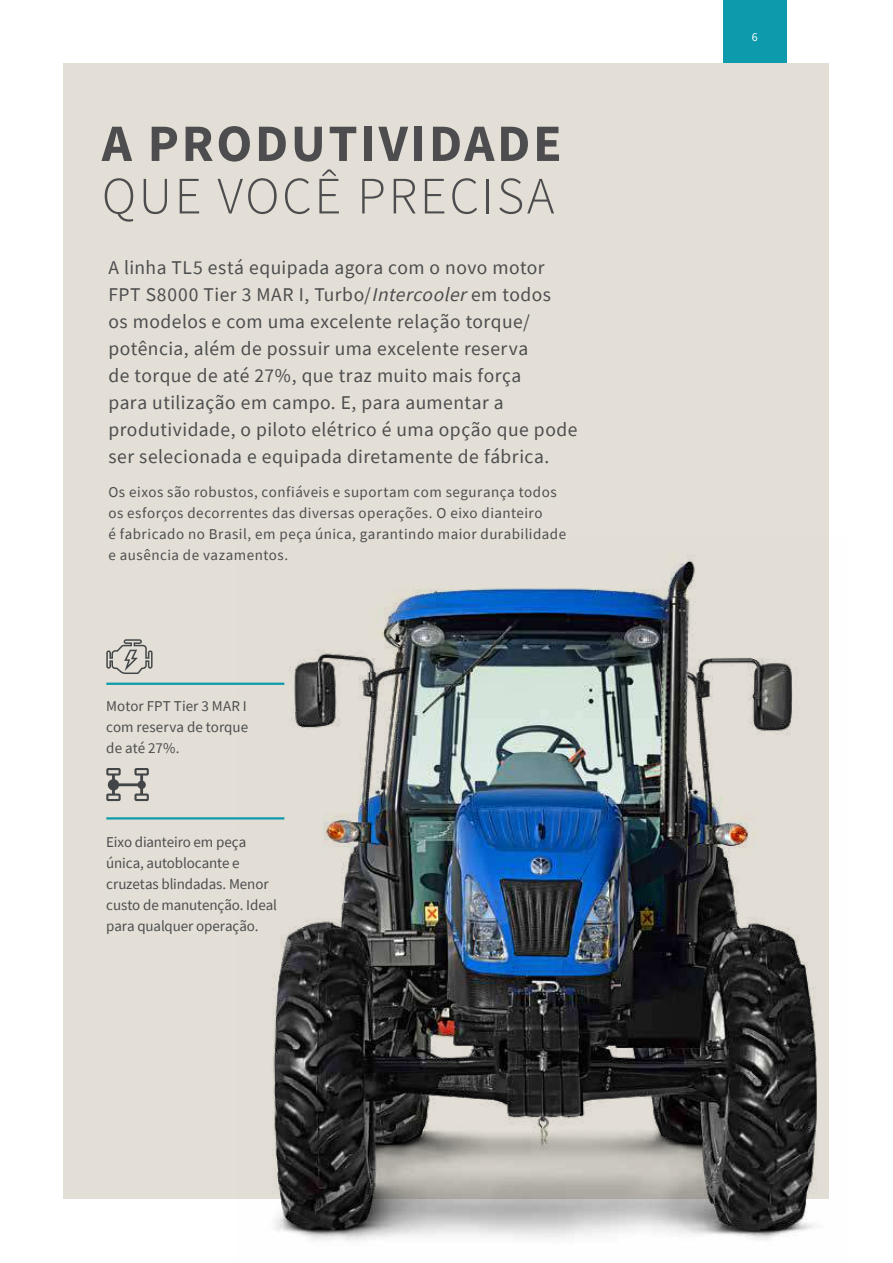
<style>
.page{position:relative;width:893px;height:1263px;background:#fff}
.page>*{position:absolute;margin:0;border:0;box-sizing:border-box;transform-origin:0 0}
.t1{font:700 52.5px "Source Sans Pro";letter-spacing:.05em;color:#4d4d4f}
.t2{font:300 52.5px "Source Sans Pro";letter-spacing:.05em;color:#4d4d4f}
.t3{font:19.5px/27px "Source Sans Pro";letter-spacing:.025em;color:#4d4d4f}
.t4{font:15px/21px "Source Sans Pro";letter-spacing:.025em;color:#4d4d4f}
.t5{font:15px/21px "Source Sans Pro";letter-spacing:-.01em;color:#4d4d4f}
.t6{font:12px "Source Sans Pro";color:#fff}
.s1{font-style:italic}
</style>
<div class="page">
<div style="left:723px;top:0;width:64px;height:63px;background:#0c9aac"></div>
<div style="left:64px;top:64px;width:765px;height:1135px;background:#e3dfd6"></div>
<img style="left:238px;top:557px;width:579px;height:684px">
<svg style="left:106px;top:639px;width:47px;height:35px"></svg>
<hr style="left:106px;top:683px;width:178px;height:2px;background:#0c9aac">
<svg style="left:106px;top:768px;width:43px;height:33px"></svg>
<hr style="left:106px;top:817px;width:178px;height:2px;background:#0c9aac">
<h1 class="t1" style="left:102px;top:108px;width:461px">A PRODUTIVIDADE</h1>
<h1 class="t2" style="left:102px;top:164px;width:454px">QUE VOCÊ PRECISA</h1>
<p class="t3" style="left:108px;top:254px;width:470px">A linha TL5 está equipada agora com o novo motor FPT S8000 Tier 3 MAR I, Turbo/<span class="s1">Intercooler</span>em todos<br>os modelos e com uma excelente relação torque/ potência, além de possuir uma excelente reserva<br>de torque de até 27%, que traz muito mais força<br>para utilização em campo. E, para aumentar a produtividade, o piloto elétrico é uma opção que pode ser selecionada e equipada diretamente de fábrica.</p>
<p class="t4" style="left:108px;top:481px;width:459px">Os eixos são robustos, confiáveis e suportam com segurança todos os esforços decorrentes das diversas operações. O eixo dianteiro<br>é fabricado no Brasil, em peça única, garantindo maior durabilidade e ausência de vazamentos.</p>
<p class="t4" style="left:106px;top:696px;width:143px;text-align:justify">Motor FPT Tier 3 MAR I com reserva de torque de até 27%.</p>
<p class="t5" style="left:106px;top:831px;width:172px">Eixo dianteiro em peça única, autoblocante e cruzetas blindadas. Menor custo de manutenção. Ideal para qualquer operação.</p>
<p class="t6" style="left:752px;top:29px;width:7px">6</p>
</div>
